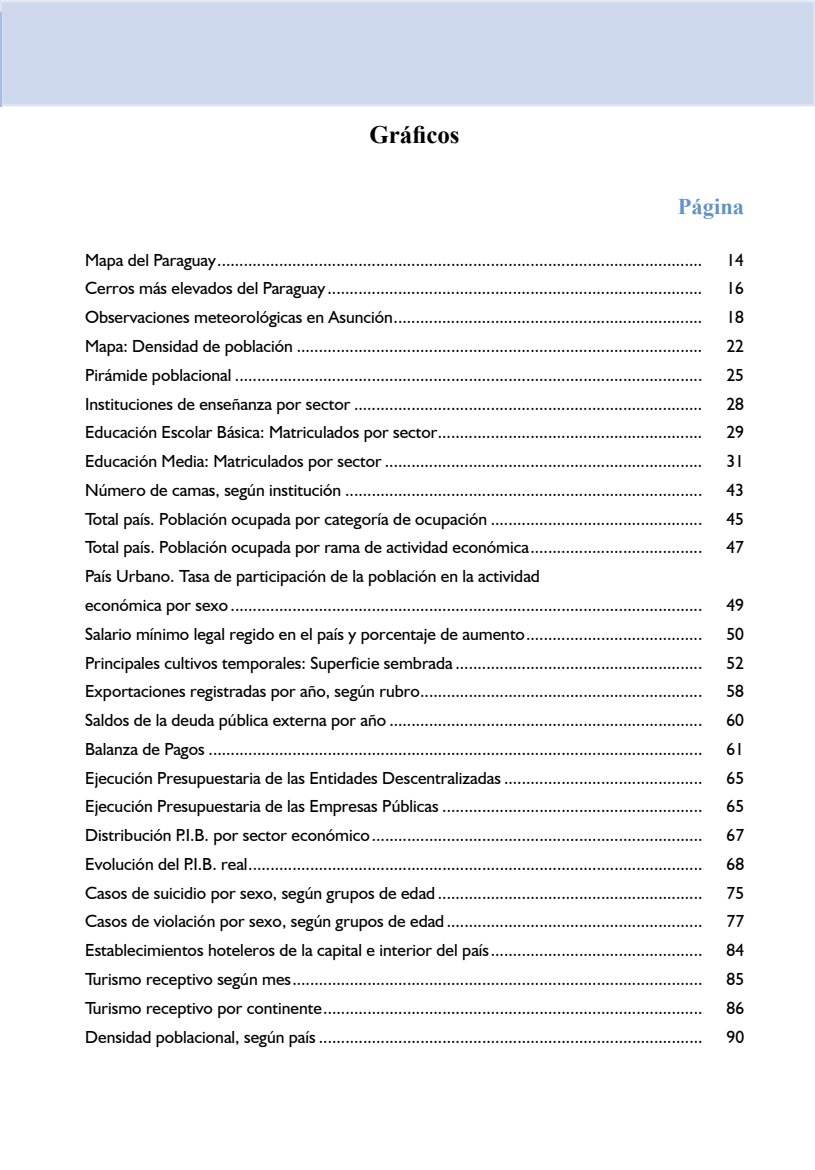
<style>
.page{position:relative;width:815px;height:1170px;background:#fff}
.page>*{position:absolute;margin:0;border:0;box-sizing:border-box;transform-origin:0 0}
.t1{font:700 25px "Times New Roman";color:#000}
.t2{font:700 22.5px "Times New Roman";color:#6193c9}
.t3{font:17.5px/28.8px "Humanist 521 BT";color:#000}
</style>
<div class="page">
<div style="left:0;top:0;width:815px;height:106px;background:#cdd8ec;border:2px solid #dce3f2"></div>
<h1 class="t1" style="left:369px;top:117px;width:92px">Gráficos</h1>
<p class="t2" style="left:678px;top:191px;width:68px">Página</p>
<p class="t3" style="left:85px;top:245px;width:619px">Mapa del Paraguay..............................................................................................................</p>
<p class="t3" style="left:726px;top:245px;width:19px">14</p>
<p class="t3" style="left:85px;top:274px;width:619px">Cerros más elevados del Paraguay .....................................................................................</p>
<p class="t3" style="left:726px;top:274px;width:19px">16</p>
<p class="t3" style="left:85px;top:302px;width:619px">Observaciones meteorológicas en Asunción......................................................................</p>
<p class="t3" style="left:726px;top:302px;width:19px">18</p>
<p class="t3" style="left:85px;top:331px;width:619px">Mapa: Densidad de población ............................................................................................</p>
<p class="t3" style="left:726px;top:331px;width:19px">22</p>
<p class="t3" style="left:85px;top:360px;width:619px">Pirámide poblacional ..........................................................................................................</p>
<p class="t3" style="left:726px;top:360px;width:19px">25</p>
<p class="t3" style="left:85px;top:389px;width:619px">Instituciones de enseñanza por sector ...............................................................................</p>
<p class="t3" style="left:726px;top:389px;width:19px">28</p>
<p class="t3" style="left:85px;top:417px;width:619px">Educación Escolar Básica: Matriculados por sector............................................................</p>
<p class="t3" style="left:726px;top:417px;width:19px">29</p>
<p class="t3" style="left:85px;top:446px;width:619px">Educación Media: Matriculados por sector ........................................................................</p>
<p class="t3" style="left:726px;top:446px;width:19px">31</p>
<p class="t3" style="left:85px;top:475px;width:619px">Número de camas, según institución .................................................................................</p>
<p class="t3" style="left:726px;top:475px;width:19px">43</p>
<p class="t3" style="left:85px;top:504px;width:619px">Total país. Población ocupada por categoría de ocupación ................................................</p>
<p class="t3" style="left:726px;top:504px;width:19px">45</p>
<p class="t3" style="left:85px;top:532px;width:619px">Total país. Población ocupada por rama de actividad económica.......................................</p>
<p class="t3" style="left:726px;top:532px;width:19px">47</p>
<p class="t3" style="left:85px;top:561px;width:619px">País Urbano. Tasa de participación de la población en la actividad<br>económica por sexo...........................................................................................................</p>
<p class="t3" style="left:726px;top:590px;width:19px">49</p>
<p class="t3" style="left:85px;top:619px;width:619px">Salario mínimo legal regido en el país y porcentaje de aumento........................................</p>
<p class="t3" style="left:726px;top:619px;width:19px">50</p>
<p class="t3" style="left:85px;top:647px;width:619px">Principales cultivos temporales: Superficie sembrada ........................................................</p>
<p class="t3" style="left:726px;top:647px;width:19px">52</p>
<p class="t3" style="left:85px;top:676px;width:619px">Exportaciones registradas por año, según rubro................................................................</p>
<p class="t3" style="left:726px;top:676px;width:19px">58</p>
<p class="t3" style="left:85px;top:705px;width:619px">Saldos de la deuda pública externa por año .......................................................................</p>
<p class="t3" style="left:726px;top:705px;width:19px">60</p>
<p class="t3" style="left:85px;top:734px;width:619px">Balanza de Pagos ................................................................................................................</p>
<p class="t3" style="left:726px;top:734px;width:19px">61</p>
<p class="t3" style="left:85px;top:762px;width:619px">Ejecución Presupuestaria de las Entidades Descentralizadas .............................................</p>
<p class="t3" style="left:726px;top:762px;width:19px">65</p>
<p class="t3" style="left:85px;top:791px;width:619px">Ejecución Presupuestaria de las Empresas Públicas ...........................................................</p>
<p class="t3" style="left:726px;top:791px;width:19px">65</p>
<p class="t3" style="left:85px;top:820px;width:619px">Distribución P.I.B. por sector económico...........................................................................</p>
<p class="t3" style="left:726px;top:820px;width:19px">67</p>
<p class="t3" style="left:85px;top:849px;width:619px">Evolución del P.I.B. real.......................................................................................................</p>
<p class="t3" style="left:726px;top:849px;width:19px">68</p>
<p class="t3" style="left:85px;top:877px;width:619px">Casos de suicidio por sexo, según grupos de edad ............................................................</p>
<p class="t3" style="left:726px;top:877px;width:19px">75</p>
<p class="t3" style="left:85px;top:906px;width:619px">Casos de violación por sexo, según grupos de edad ..........................................................</p>
<p class="t3" style="left:726px;top:906px;width:19px">77</p>
<p class="t3" style="left:85px;top:935px;width:619px">Establecimientos hoteleros de la capital e interior del país................................................</p>
<p class="t3" style="left:726px;top:935px;width:19px">84</p>
<p class="t3" style="left:85px;top:964px;width:619px">Turismo receptivo según mes.............................................................................................</p>
<p class="t3" style="left:727px;top:964px;width:19px">85</p>
<p class="t3" style="left:85px;top:992px;width:619px">Turismo receptivo por continente......................................................................................</p>
<p class="t3" style="left:727px;top:992px;width:19px">86</p>
<p class="t3" style="left:85px;top:1021px;width:619px">Densidad poblacional, según país .......................................................................................</p>
<p class="t3" style="left:727px;top:1021px;width:19px">90</p>
</div>
